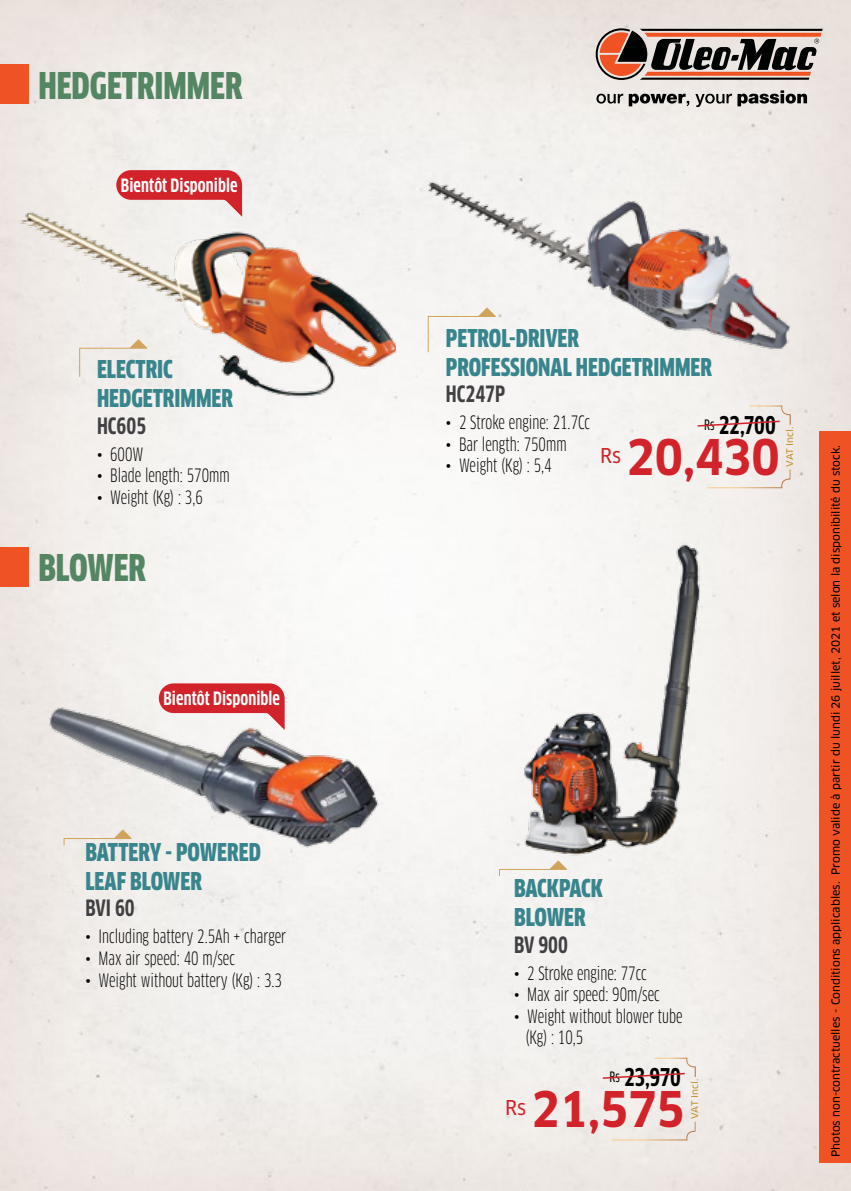
<style>
.page{position:relative;width:851px;height:1191px;background:#fff}
.page>*{position:absolute;margin:0;border:0;box-sizing:border-box;transform-origin:0 0}
.t1{font:700 48px "Clan Pro Narr";color:#d2232a}
.t2{font:900 condensed 36px "Clan Pro";color:#558664}
.t3{font:900 condensed 24px/28.8px "Clan Pro";color:#38858d}
.t4{font:700 condensed 24px "Clan Pro";letter-spacing:-.015em;color:#000}
.t5{font:700 condensed 22px "Clan Pro";color:#414042}
.t6{font:20px "Clan Pro Narr News";color:#d2232a}
.t7{font:condensed 18px/21.6px "Clan Pro";color:#000}
.t8{font:700 condensed 18px "Clan Pro";letter-spacing:.005em;color:#fff}
.t9{font:11px "Clan Pro News";color:#000}
.t10{font:9px "Clan Pro News";color:#c1912e;scale:1.06 1}
</style>
<div class="page">
<img style="left:0;top:0;width:850px;height:1191px">
<div style="left:819px;top:431px;width:31px;height:731px;background:#f05323"></div>
<svg style="left:596px;top:94px;width:93px;height:12px"></svg>
<svg style="left:695px;top:94px;width:36px;height:13px"></svg>
<svg style="left:737px;top:90px;width:69px;height:16px"></svg>
<svg style="left:595px;top:28px;width:227px;height:52px;background:#937368"></svg>
<svg style="left:499px;top:860px;width:68px;height:16px"></svg>
<img style="left:425px;top:175px;width:368px;height:183px">
<img style="left:34px;top:696px;width:358px;height:155px">
<img style="left:517px;top:541px;width:190px;height:316px">
<svg style="left:427px;top:307px;width:69px;height:46px"></svg>
<div style="left:0;top:64px;width:28px;height:40px;background:#f05323"></div>
<div style="left:0;top:547px;width:28px;height:39px;background:#f05323"></div>
<img style="left:17px;top:204px;width:378px;height:198px">
<svg style="left:79px;top:339px;width:69px;height:38px;background:#ede7df"></svg>
<svg style="left:116px;top:170px;width:126px;height:47px;background:#dd6e72"></svg>
<svg style="left:159px;top:683px;width:125px;height:47px"></svg>
<svg style="left:696px;top:405px;width:94px;height:22px;background:#efe0dc"></svg>
<svg style="left:707px;top:469px;width:83px;height:19px;background:#f0eae4"></svg>
<svg style="left:601px;top:1057px;width:94px;height:22px;background:#eee0dc"></svg>
<svg style="left:612px;top:1121px;width:83px;height:19px;background:#ede7e0"></svg>
<h2 class="t2" style="left:38px;top:65px;width:206px">HEDGETRIMMER</h2>
<p class="t8" style="left:121px;top:175px;width:118px">Bientôt Disponible</p>
<h3 class="t3" style="left:97px;top:355px;width:138px">ELECTRIC<br>HEDGETRIMMER</h3>
<p class="t5" style="left:97px;top:413px;width:51px">HC605</p>
<p class="t7" style="left:97px;top:443px;width:48px">• 600W</p>
<p class="t7" style="left:97px;top:465px;width:134px">• Blade length: 570mm</p>
<p class="t7" style="left:97px;top:486px;width:107px">• Weight (Kg) : 3,6</p>
<h2 class="t2" style="left:38px;top:547px;width:109px">BLOWER</h2>
<p class="t8" style="left:163px;top:688px;width:118px">Bientôt Disponible</p>
<h3 class="t3" style="left:85px;top:838px;width:177px">BATTERY - POWERED<br>LEAF BLOWER</h3>
<p class="t5" style="left:85px;top:895px;width:51px">BVI 60</p>
<p class="t7" style="left:85px;top:926px;width:202px">• Including battery 2.5Ah + charger</p>
<p class="t7" style="left:85px;top:947px;width:151px">• Max air speed: 40 m/sec</p>
<p class="t7" style="left:85px;top:969px;width:198px">• Weight without battery (Kg) : 3.3</p>
<h3 class="t3" style="left:446px;top:323px;width:267px">PETROL-DRIVER<br>PROFESSIONAL HEDGETRIMMER</h3>
<p class="t5" style="left:446px;top:381px;width:61px">HC247P</p>
<p class="t7" style="left:446px;top:411px;width:146px">• 2 Stroke engine: 21.7Cc</p>
<p class="t7" style="left:446px;top:433px;width:122px">• Bar length: 750mm</p>
<p class="t7" style="left:446px;top:455px;width:107px">• Weight (Kg) : 5,4</p>
<h3 class="t4" style="left:704px;top:411px;width:73px"><sup>Rs</sup> 22,700</h3>
<p class="t6" style="left:600px;top:444px;width:22px">Rs</p>
<h1 class="t1" style="left:626px;top:429px;width:155px">20,430</h1>
<p class="t10" style="left:784px;top:466px;width:39px;rotate:-90deg">VAT Incl.</p>
<h3 class="t3" style="left:514px;top:874px;width:91px">BACKPACK<br>BLOWER</h3>
<p class="t5" style="left:514px;top:932px;width:55px">BV 900</p>
<p class="t7" style="left:514px;top:962px;width:134px">• 2 Stroke engine: 77cc</p>
<p class="t7" style="left:514px;top:983px;width:147px">• Max air speed: 90m/sec</p>
<p class="t7" style="left:525px;top:1005px;width:159px;text-indent:-11px">• Weight without blower tube (Kg) : 10,5</p>
<h3 class="t4" style="left:609px;top:1063px;width:73px"><sup>Rs</sup> 23,970</h3>
<p class="t6" style="left:505px;top:1096px;width:22px">Rs</p>
<h1 class="t1" style="left:531px;top:1081px;width:155px">21,575</h1>
<p class="t10" style="left:689px;top:1118px;width:39px;rotate:-90deg">VAT Incl.</p>
<p class="t9" style="left:829px;top:1157px;width:713px;rotate:-90deg">Photos non-contractuelles - Conditions applicables. Promo valide à partir du lundi 26 juillet, 2021 et selon la disponibilité du stock.</p>
</div>
